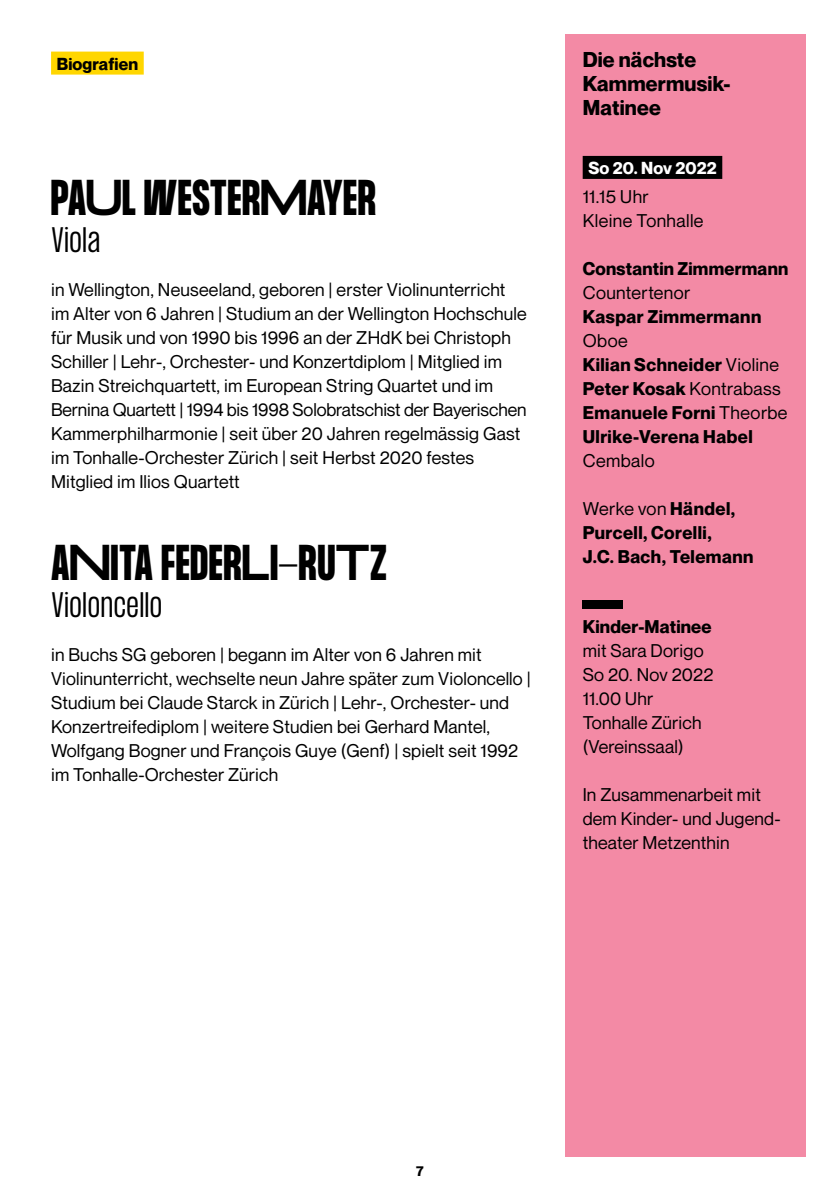
<style>
.page{position:relative;width:840px;height:1191px;background:#fff}
.page>*{position:absolute;margin:0;border:0;box-sizing:border-box;transform-origin:0 0}
.t1{font:700 44px "Formula Condensed";letter-spacing:.02em;color:#000}
.t2{font:300 31px "Formula Condensed";letter-spacing:.025em;color:#000}
.t3{font:700 21px/24px "Neue Montreal";letter-spacing:.01em;color:#000}
.t4{font:18px/24px "Neue Montreal";letter-spacing:.01em;color:#000}
.t5{font:700 18px/24px "Neue Montreal";letter-spacing:.025em;color:#000}
.t6{font:700 17px "Neue Montreal";letter-spacing:.015em;color:#fff}
.t7{font:700 17px "Neue Montreal";letter-spacing:.01em;color:#000}
.t8{font:700 14px "Neue Montreal";color:#000}
.s1{font-weight:400}
</style>
<div class="page">
<div style="left:565px;top:34px;width:240px;height:1123px;background:#f38aa5"></div>
<div style="left:582px;top:156px;width:139px;height:23px;background:#000"></div>
<div style="left:582px;top:600px;width:40px;height:9px;background:#000"></div>
<div style="left:51px;top:52px;width:93px;height:23px;background:#ffd600"></div>
<p class="t7" style="left:57px;top:53px;width:83px">Biografien</p>
<h1 class="t1" style="left:51px;top:171px;width:326px">PAUL WESTERMAYER</h1>
<h2 class="t2" style="left:51px;top:221px;width:51px">Viola</h2>
<p class="t4" style="left:51px;top:277px;width:477px">in Wellington, Neuseeland, geboren | erster Violinunterricht im Alter von 6 Jahren | Studium an der Wellington Hochschule für Musik und von 1990 bis 1996 an der ZHdK bei Christoph Schiller | Lehr-, Orchester- und Konzertdiplom | Mitglied im Bazin Streichquartett, im European String Quartet und im Bernina Quartett | 1994 bis 1998 Solobratschist der Bayerischen Kammerphilharmonie | seit über 20 Jahren regelmässig Gast im Tonhalle-Orchester Zürich | seit Herbst 2020 festes Mitglied im Ilios Quartett</p>
<h1 class="t1" style="left:51px;top:536px;width:337px">ANITA FEDERLI-RUTZ</h1>
<h2 class="t2" style="left:51px;top:586px;width:113px">Violoncello</h2>
<p class="t4" style="left:51px;top:642px;width:481px">in Buchs SG geboren | begann im Alter von 6 Jahren mit Violinunterricht, wechselte neun Jahre später zum Violoncello | Studium bei Claude Starck in Zürich | Lehr-, Orchester- und Konzertreifediplom | weitere Studien bei Gerhard Mantel, Wolfgang Bogner und François Guye (Genf) | spielt seit 1992 im Tonhalle-Orchester Zürich</p>
<p class="t3" style="left:582px;top:48px;width:149px">Die nächste<br>Kammermusik-<br>Matinee</p>
<p class="t6" style="left:588px;top:157px;width:130px">So 20. Nov 2022</p>
<p class="t4" style="left:582px;top:185px;width:122px">11.15 Uhr<br>Kleine Tonhalle</p>
<p class="t5" style="left:582px;top:256px;width:207px">Constantin Zimmermann</p>
<p class="t4" style="left:582px;top:281px;width:109px">Countertenor</p>
<p class="t5" style="left:582px;top:304px;width:180px">Kaspar Zimmermann</p>
<p class="t5" style="left:582px;top:328px;width:206px"><span class="s1">Oboe<br></span>Kilian Schneider <span class="s1">Violine<br></span>Peter Kosak <span class="s1">Kontrabass<br></span>Emanuele Forni <span class="s1">Theorbe<br></span>Ulrike-Verena Habel</p>
<p class="t4" style="left:582px;top:449px;width:73px">Cembalo</p>
<p class="t5" style="left:582px;top:496px;width:172px"><span class="s1">Werke von</span> Händel,<br>Purcell, Corelli,<br>J.C. Bach, Telemann</p>
<p class="t5" style="left:582px;top:614px;width:130px">Kinder-Matinee</p>
<p class="t4" style="left:582px;top:639px;width:132px">mit Sara Dorigo<br>So 20. Nov 2022<br>11.00 Uhr<br>Tonhalle Zürich (Vereinssaal)</p>
<p class="t4" style="left:582px;top:783px;width:199px">In Zusammenarbeit mit dem Kinder- und Jugend&shy;theater Metzenthin</p>
<p class="t8" style="left:416px;top:1162px;width:9px">7</p>
</div>
